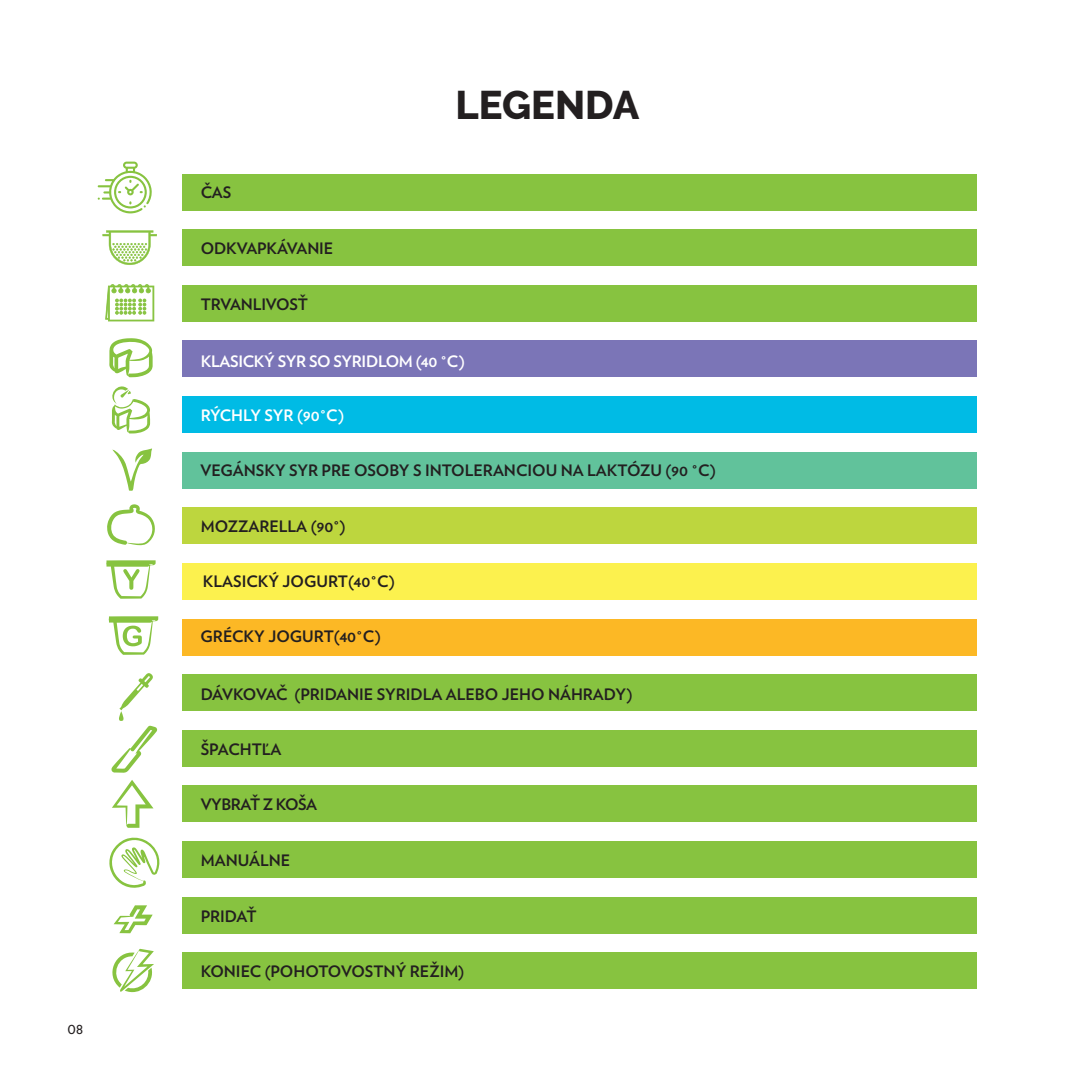
<style>
.page{position:relative;width:1092px;height:1092px;background:#fff}
.page>*{position:absolute;margin:0;border:0;box-sizing:border-box;transform-origin:0 0}
.t1{font:800 39.73px "Raleway";color:#231f20}
.t2{font:700 15.75px "Verlag";color:#231f20}
.t3{font:700 15.75px "Verlag";letter-spacing:-.02em;color:#fff}
.t4{font:700 15.75px "Verlag";letter-spacing:-.03em;color:#231f20}
.t5{font:15.75px "Verlag";color:#231f20}
</style>
<div class="page">
<div style="left:182px;top:230px;width:794px;height:36px;background:#87c340"></div>
<div style="left:182px;top:285px;width:794px;height:36px;background:#87c340"></div>
<div style="left:182px;top:341px;width:794px;height:36px;background:#7b75b7"></div>
<div style="left:182px;top:396px;width:794px;height:36px;background:#00bbe5"></div>
<div style="left:182px;top:452px;width:794px;height:36px;background:#61c29b"></div>
<div style="left:182px;top:507px;width:794px;height:37px;background:#bdd63e"></div>
<div style="left:182px;top:563px;width:794px;height:36px;background:#fcf14e"></div>
<div style="left:182px;top:619px;width:794px;height:36px;background:#fcb825"></div>
<svg style="left:98px;top:161px;width:54px;height:52px"></svg>
<svg style="left:102px;top:230px;width:55px;height:35px"></svg>
<svg style="left:105px;top:284px;width:49px;height:37px"></svg>
<svg style="left:107px;top:504px;width:48px;height:41px"></svg>
<svg style="left:112px;top:448px;width:40px;height:42px"></svg>
<svg style="left:109px;top:616px;width:49px;height:38px"></svg>
<svg style="left:109px;top:338px;width:44px;height:95px"></svg>
<div style="left:182px;top:174px;width:794px;height:36px;background:#87c340"></div>
<div style="left:182px;top:730px;width:794px;height:36px;background:#87c340"></div>
<div style="left:182px;top:785px;width:794px;height:36px;background:#87c340"></div>
<div style="left:182px;top:674px;width:794px;height:36px;background:#87c340"></div>
<div style="left:182px;top:896px;width:794px;height:37px;background:#87c340"></div>
<div style="left:182px;top:952px;width:794px;height:36px;background:#87c340"></div>
<div style="left:182px;top:841px;width:794px;height:36px;background:#87c340"></div>
<svg style="left:106px;top:560px;width:50px;height:38px"></svg>
<svg style="left:109px;top:837px;width:50px;height:50px"></svg>
<svg style="left:112px;top:780px;width:41px;height:47px"></svg>
<svg style="left:112px;top:948px;width:42px;height:45px"></svg>
<svg style="left:111px;top:673px;width:46px;height:99px"></svg>
<svg style="left:113px;top:905px;width:40px;height:28px"></svg>
<p class="t5" style="left:67px;top:1016px;width:18px">08</p>
<p class="t2" style="left:201px;top:180px;width:32px">ČAS</p>
<p class="t2" style="left:201px;top:236px;width:134px">ODKVAPKÁVANIE</p>
<p class="t2" style="left:201px;top:291px;width:109px">TRVANLIVOSŤ</p>
<h1 class="t1" style="left:455px;top:82px;width:185px">LEGENDA</h1>
<p class="t3" style="left:201px;top:349px;width:266px">KLASICKÝ SYR SO SYRIDLOM (40 °C)</p>
<p class="t3" style="left:201px;top:402px;width:145px">RÝCHLY SYR (90°C)</p>
<p class="t2" style="left:200px;top:458px;width:517px">VEGÁNSKY SYR PRE OSOBY S INTOLERANCIOU NA LAKTÓZU (90 °C)</p>
<p class="t2" style="left:201px;top:513px;width:146px">MOZZARELLA (90°)</p>
<p class="t2" style="left:203px;top:569px;width:194px">KLASICKÝ JOGURT(40°C)</p>
<p class="t2" style="left:201px;top:624px;width:182px">GRÉCKY JOGURT(40°C)</p>
<p class="t2" style="left:201px;top:682px;width:433px">DÁVKOVAČ (PRIDANIE SYRIDLA ALEBO JEHO NÁHRADY)</p>
<p class="t2" style="left:201px;top:737px;width:82px">ŠPACHTĽA</p>
<p class="t4" style="left:201px;top:792px;width:118px">VYBRAŤ Z KOŠA</p>
<p class="t2" style="left:201px;top:847px;width:91px">MANUÁLNE</p>
<p class="t2" style="left:201px;top:903px;width:57px">PRIDAŤ</p>
<p class="t2" style="left:201px;top:958px;width:265px">KONIEC (POHOTOVOSTNÝ REŽIM)</p>
</div>
